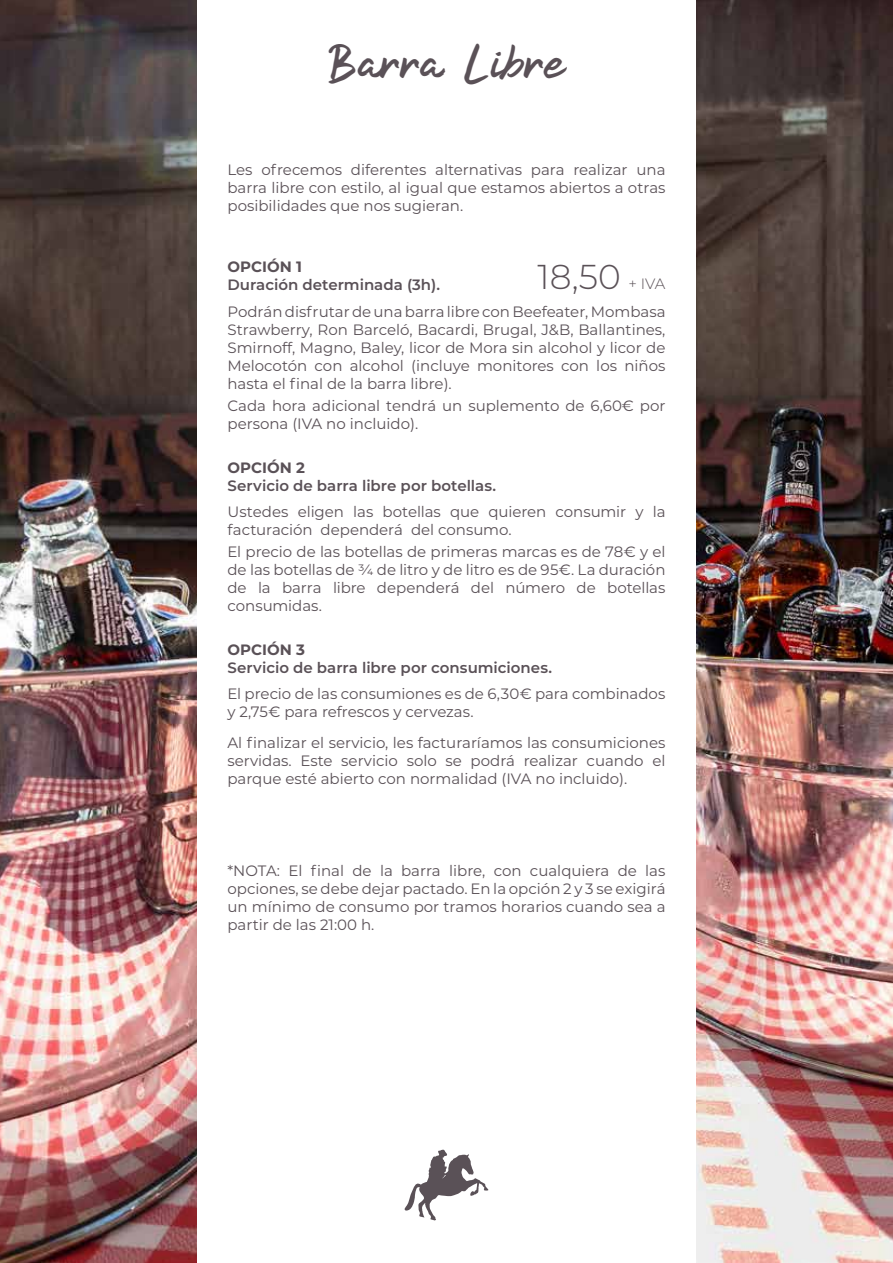
<style>
.page{position:relative;width:893px;height:1263px;background:#fff}
.page>*{position:absolute;margin:0;border:0;box-sizing:border-box;transform-origin:0 0}
.t1{font:45px "Kindson Free";letter-spacing:-.035em;color:#5a5157}
.t2{font:300 34.5px "Montserrat";color:#5a5157}
.t3{font:15px/18px "Montserrat";color:#5a5157;text-align:justify}
.t4{font:600 15px "Montserrat";color:#5a5157}
.t5{font:700 15px "Montserrat";color:#5a5157}
.t6{font:300 15px "Montserrat";color:#5a5157}
</style>
<div class="page">
<img style="left:0;top:0;width:893px;height:1263px">
<div style="left:197px;top:0;width:499px;height:1263px;background:#fff"></div>
<svg style="left:404px;top:1149px;width:85px;height:71px"></svg>
<h1 class="t1" style="left:328px;top:42px;width:238px">Barra Libre</h1>
<p class="t3" style="left:227px;top:160px;width:439px">Les ofrecemos diferentes alternativas para realizar una barra libre con estilo, al igual que estamos abiertos a otras posibilidades que nos sugieran.</p>
<p class="t5" style="left:227px;top:256px;width:76px">OPCIÓN 1</p>
<p class="t4" style="left:227px;top:274px;width:214px">Duración determinada (3h).</p>
<p class="t3" style="left:227px;top:302px;width:439px">Podrán disfrutar de una barra libre con Beefeater, Mombasa Strawberry, Ron Barceló, Bacardi, Brugal, J&amp;B, Ballantines, Smirnoff, Magno, Baley, licor de Mora sin alcohol y licor de Melocotón con alcohol (incluye monitores con los niños hasta el final de la barra libre).</p>
<p class="t3" style="left:227px;top:396px;width:439px">Cada hora adicional tendrá un suplemento de 6,60€ por persona (IVA no incluido).</p>
<p class="t5" style="left:227px;top:456px;width:79px">OPCIÓN 2</p>
<p class="t4" style="left:227px;top:474px;width:270px">Servicio de barra libre por botellas.</p>
<p class="t3" style="left:227px;top:502px;width:439px">Ustedes eligen las botellas que quieren consumir y la facturación dependerá del consumo.</p>
<p class="t3" style="left:227px;top:542px;width:439px">El precio de las botellas de primeras marcas es de 78€ y el de las botellas de ¾ de litro y de litro es de 95€. La duración de la barra libre dependerá del número de botellas consumidas.</p>
<p class="t5" style="left:227px;top:639px;width:79px">OPCIÓN 3</p>
<p class="t4" style="left:227px;top:657px;width:326px">Servicio de barra libre por consumiciones.</p>
<p class="t3" style="left:227px;top:684px;width:439px">El precio de las consumiones es de 6,30€ para combinados y 2,75€ para refrescos y cervezas.</p>
<p class="t3" style="left:227px;top:733px;width:439px">Al finalizar el servicio, les facturaríamos las consumiciones servidas. Este servicio solo se podrá realizar cuando el parque esté abierto con normalidad (IVA no incluido).</p>
<h2 class="t2" style="left:538px;top:253px;width:85px">18,50</h2>
<p class="t6" style="left:628px;top:273px;width:39px">+ IVA</p>
<p class="t3" style="left:227px;top:861px;width:439px">*NOTA: El final de la barra libre, con cualquiera de las opciones, se debe dejar pactado. En la opción 2 y 3 se exigirá un mínimo de consumo por tramos horarios cuando sea a partir de las 21:00 h.</p>
</div>
